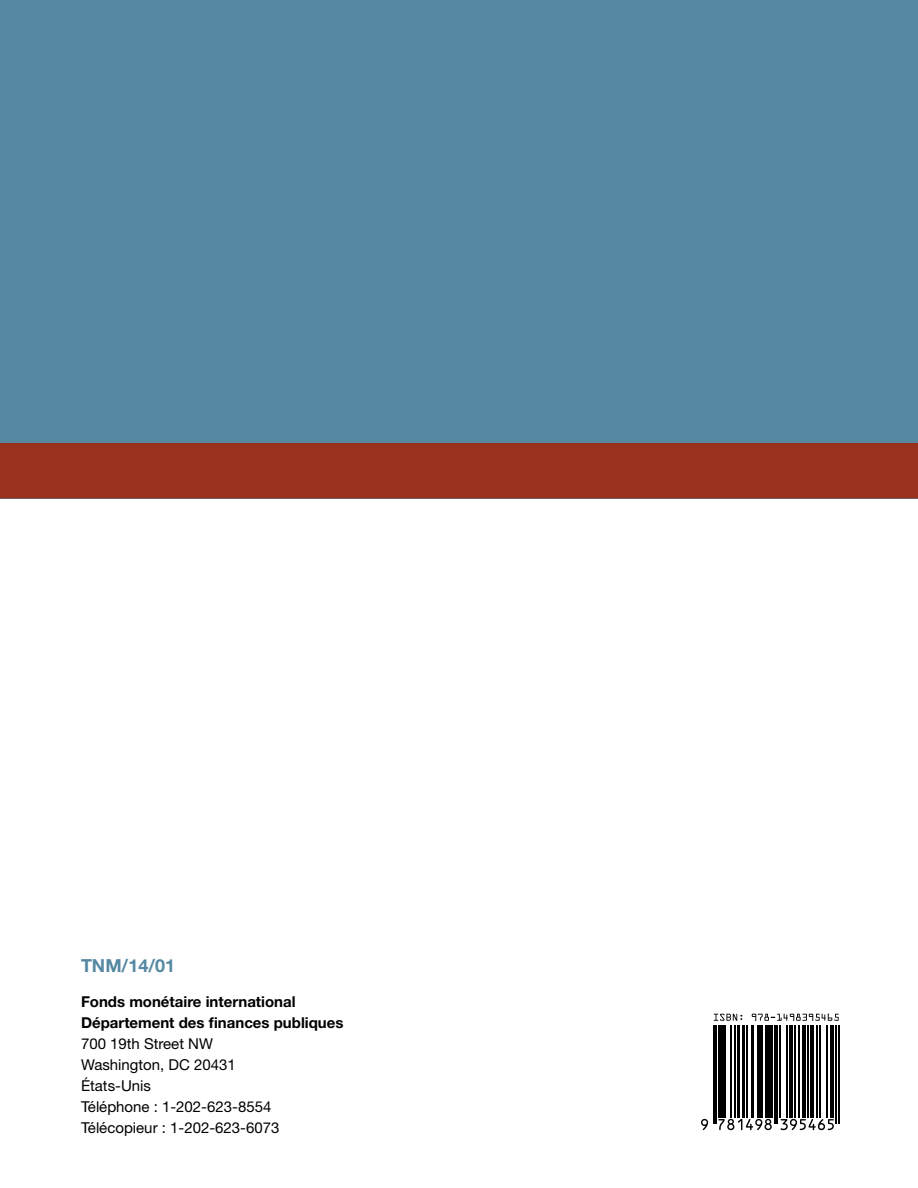
<style>
.page{position:relative;width:918px;height:1188px;background:#fff}
.page>*{position:absolute;margin:0;border:0;box-sizing:border-box;transform-origin:0 0}
.t1{font:700 18px "Helvetica Neue LT Std";color:#5688a3}
.t2{font:15px/21px "Helvetica Neue LT Std";color:#000}
.t3{font:700 15px/21px "Helvetica Neue LT Std";color:#000}
</style>
<div class="page">
<div style="left:0;top:0;width:918px;height:499px;background:#5688a3"></div>
<div style="left:0;top:443px;width:918px;height:55px;background:#98321f"></div>
<svg style="left:704px;top:1013px;width:136px;height:118px"></svg>
<svg style="left:714px;top:1014px;width:28px;height:7px"></svg>
<svg style="left:752px;top:1014px;width:87px;height:7px"></svg>
<svg style="left:701px;top:1119px;width:7px;height:11px"></svg>
<hr style="left:713px;top:1025px;width:1px;height:99px;background:#000">
<hr style="left:716px;top:1025px;width:1px;height:99px;background:#000">
<hr style="left:718px;top:1025px;width:4px;height:92px;background:#000">
<hr style="left:723px;top:1025px;width:3px;height:92px;background:#000">
<hr style="left:730px;top:1025px;width:2px;height:92px;background:#000">
<hr style="left:734px;top:1025px;width:2px;height:92px;background:#000">
<hr style="left:737px;top:1025px;width:3px;height:92px;background:#000">
<hr style="left:742px;top:1025px;width:3px;height:92px;background:#000">
<hr style="left:746px;top:1025px;width:2px;height:92px;background:#000">
<hr style="left:752px;top:1025px;width:2px;height:92px;background:#000">
<hr style="left:757px;top:1025px;width:1px;height:92px;background:#000">
<hr style="left:759px;top:1025px;width:4px;height:92px;background:#000">
<svg style="left:718px;top:1119px;width:54px;height:11px"></svg>
<hr style="left:765px;top:1025px;width:2px;height:92px;background:#000">
<hr style="left:769px;top:1025px;width:4px;height:92px;background:#000">
<hr style="left:774px;top:1025px;width:1px;height:99px;background:#000">
<hr style="left:777px;top:1025px;width:1px;height:99px;background:#000">
<hr style="left:779px;top:1025px;width:2px;height:92px;background:#000">
<hr style="left:786px;top:1025px;width:1px;height:92px;background:#000">
<hr style="left:789px;top:1025px;width:4px;height:92px;background:#000">
<hr style="left:794px;top:1025px;width:1px;height:92px;background:#000">
<hr style="left:798px;top:1025px;width:1px;height:92px;background:#000">
<hr style="left:802px;top:1025px;width:4px;height:92px;background:#000">
<hr style="left:807px;top:1025px;width:2px;height:92px;background:#000">
<hr style="left:810px;top:1025px;width:4px;height:92px;background:#000">
<hr style="left:817px;top:1025px;width:1px;height:92px;background:#000">
<hr style="left:819px;top:1025px;width:2px;height:92px;background:#000">
<svg style="left:781px;top:1119px;width:53px;height:11px"></svg>
<hr style="left:826px;top:1025px;width:1px;height:92px;background:#000">
<hr style="left:830px;top:1025px;width:4px;height:92px;background:#000">
<hr style="left:835px;top:1025px;width:2px;height:99px;background:#000">
<hr style="left:838px;top:1025px;width:1px;height:99px;background:#000">
<p class="t1" style="left:81px;top:955px;width:96px">TNM/14/01</p>
<p class="t3" style="left:81px;top:991px;width:264px">Fonds monétaire international<br>Département des finances publiques</p>
<p class="t2" style="left:81px;top:1033px;width:200px">700 19th Street NW<br>Washington, DC 20431<br>États-Unis<br>Téléphone : 1-202-623-8554<br>Télécopieur : 1-202-623-6073</p>
</div>
